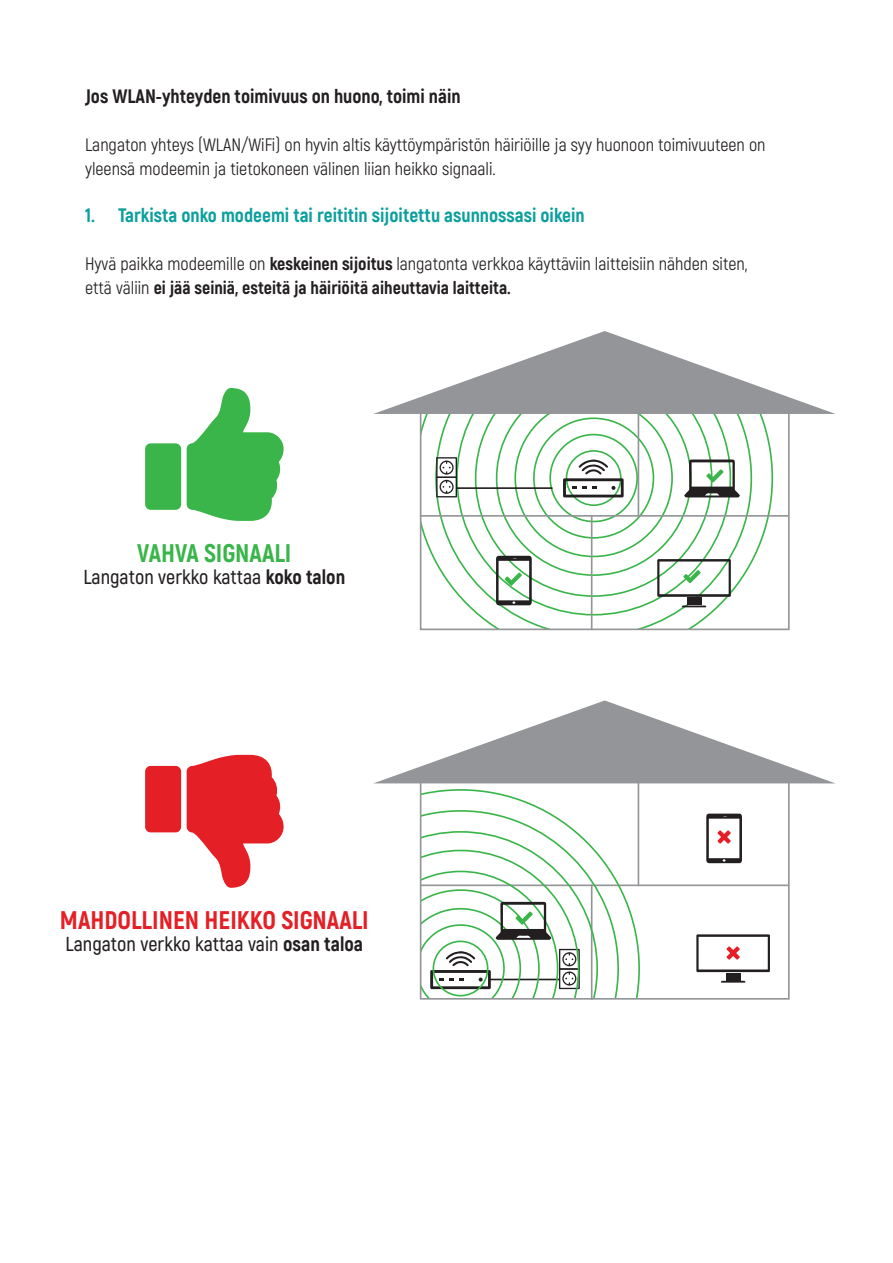
<style>
.page{position:relative;width:893px;height:1263px;background:#fff}
.page>*{position:absolute;margin:0;border:0;box-sizing:border-box;transform-origin:0 0}
.t1{font:800 25.5px "Akrobat";color:#e41f25}
.t2{font:800 25.5px "Akrobat";color:#3ab54a}
.t3{font:600 20.25px "Akrobat";color:#231f20}
.t4{font:800 19.5px "Akrobat";color:#0c9f9d}
.t5{font:800 19.5px "Akrobat";color:#231f20}
.t6{font:18px/24px "Akrobat";color:#231f20}
.s1{font-weight:800}
</style>
<div class="page">
<svg style="left:145px;top:388px;width:139px;height:133px"></svg>
<svg style="left:145px;top:755px;width:139px;height:133px"></svg>
<svg style="left:469px;top:607px;width:250px;height:20px"></svg>
<hr style="left:591px;top:515px;width:1px;height:115px;background:#939598">
<svg style="left:373px;top:331px;width:462px;height:276px"></svg>
<div style="left:726px;top:973px;width:14px;height:7px;background:#231f20"></div>
<svg style="left:721px;top:981px;width:24px;height:2px"></svg>
<hr style="left:420px;top:884px;width:369px;height:2px;background:#939598">
<hr style="left:638px;top:780px;width:1px;height:106px;background:#939598">
<svg style="left:696px;top:934px;width:74px;height:38px"></svg>
<svg style="left:423px;top:789px;width:217px;height:208px"></svg>
<svg style="left:375px;top:700px;width:459px;height:83px"></svg>
<svg style="left:421px;top:810px;width:198px;height:189px"></svg>
<svg style="left:706px;top:814px;width:36px;height:49px"></svg>
<p class="t5" style="left:85px;top:84px;width:377px">Jos WLAN-yhteyden toimivuus on huono, toimi näin</p>
<p class="t6" style="left:85px;top:133px;width:682px">Langaton yhteys (WLAN/WiFi) on hyvin altis käyttöympäristön häiriöille ja syy huonoon toimivuuteen on yleensä modeemin ja tietokoneen välinen liian heikko signaali.</p>
<p class="t4" style="left:85px;top:202px;width:501px">1. Tarkista onko modeemi tai reititin sijoitettu asunnossasi oikein</p>
<p class="t6" style="left:85px;top:251px;width:664px">Hyvä paikka modeemille on <span class="s1">keskeinen sijoitus</span> langatonta verkkoa käyttäviin laitteisiin nähden siten, että väliin <span class="s1">ei jää seiniä, esteitä ja häiriöitä aiheuttavia laitteita.</span></p>
<h1 class="t2" style="left:137px;top:537px;width:156px">VAHVA SIGNAALI</h1>
<p class="t3" style="left:83px;top:564px;width:263px">Langaton verkko kattaa <span class="s1">koko talon</span></p>
<h1 class="t1" style="left:60px;top:904px;width:310px">MAHDOLLINEN HEIKKO SIGNAALI</h1>
<p class="t3" style="left:66px;top:931px;width:299px">Langaton verkko kattaa vain <span class="s1">osan taloa</span></p>
</div>
